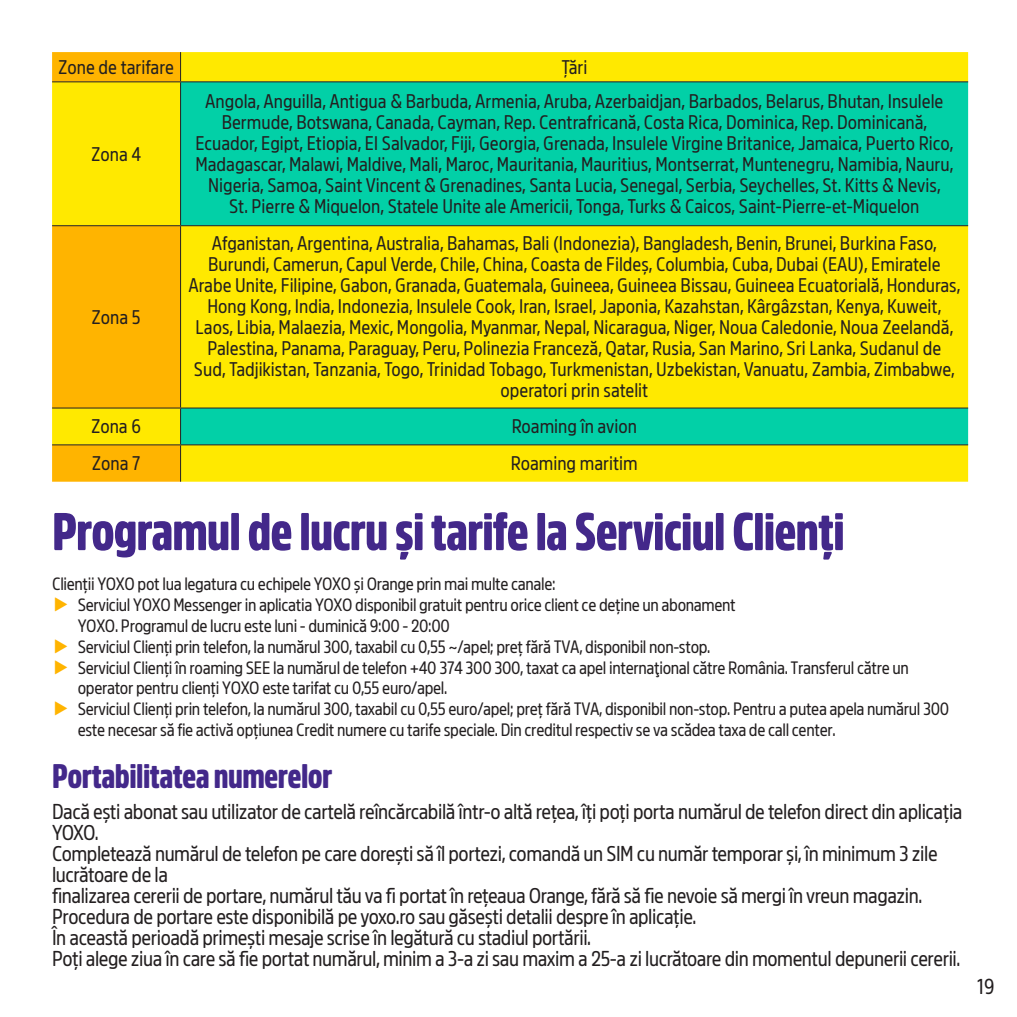
<style>
.page{position:relative;width:1017px;height:1017px;background:#fff}
.page>*{position:absolute;margin:0;border:0;box-sizing:border-box;transform-origin:0 0}
.t1{font:900 52.5px "Amsi Pro Condensed";letter-spacing:-.02em;color:#43288a}
.BULET{font:900 33.25px "Amsi Pro Condensed";letter-spacing:-.02em;color:#43288a}
.t2{font:21px/21px "Amsi Pro Narrow";letter-spacing:-.02em;color:#231f20}
.t3{font:19.25px/21px "Amsi Pro Narrow";color:#231f20;text-align:center}
.BULET-2{font:17.5px/20.1px "Amsi Pro Narrow";letter-spacing:-.02em;color:#231f20}
.s1{font-family:"Amsi Pro Condensed";font-weight:900;font-size:19.25px;color:#ffb400}
</style>
<div class="page">
<svg style="left:52px;top:52px;width:916px;height:430px;background:#fdd800"></svg>
<svg style="left:181px;top:82px;width:787px;height:362px;background:#81dc52"></svg>
<svg style="left:180px;top:52px;width:1px;height:29px"></svg>
<hr style="left:52px;top:81px;width:129px;height:1px;background:#231f20">
<hr style="left:181px;top:81px;width:787px;height:1px;background:#231f20">
<hr style="left:180px;top:82px;width:1px;height:143px;background:#231f20">
<hr style="left:52px;top:225px;width:129px;height:1px;background:#231f20">
<hr style="left:181px;top:225px;width:787px;height:1px;background:#231f20">
<hr style="left:180px;top:226px;width:1px;height:182px;background:#231f20">
<hr style="left:52px;top:408px;width:129px;height:1px;background:#231f20">
<hr style="left:181px;top:408px;width:787px;height:1px;background:#231f20">
<hr style="left:180px;top:408px;width:1px;height:36px;background:#231f20">
<hr style="left:52px;top:444px;width:129px;height:1px;background:#231f20">
<hr style="left:181px;top:444px;width:787px;height:1px;background:#231f20">
<hr style="left:180px;top:445px;width:1px;height:37px;background:#231f20">
<p class="t3" style="left:58px;top:54px;width:117px">Zone de tarifare</p>
<p class="t3" style="left:561px;top:54px;width:28px">Țări</p>
<p class="t3" style="left:91px;top:141px;width:51px">Zona 4</p>
<p class="t3" style="left:92px;top:304px;width:51px">Zona 5</p>
<p class="t3" style="left:195px;top:89px;width:759px">Angola, Anguilla, Antigua &amp; Barbuda, Armenia, Aruba, Azerbaidjan, Barbados, Belarus, Bhutan, Insulele Bermude, Botswana, Canada, Cayman, Rep. Centrafricană, Costa Rica, Dominica, Rep. Dominicană, Ecuador, Egipt, Etiopia, El Salvador, Fiji, Georgia, Grenada, Insulele Virgine Britanice, Jamaica, Puerto Rico, Madagascar, Malawi, Maldive, Mali, Maroc, Mauritania, Mauritius, Montserrat, Muntenegru, Namibia, Nauru, Nigeria, Samoa, Saint Vincent &amp; Grenadines, Santa Lucia, Senegal, Serbia, Seychelles, St. Kitts &amp; Nevis,<br>St. Pierre &amp; Miquelon, Statele Unite ale Americii, Tonga, Turks &amp; Caicos, Saint-Pierre-et-Miquelon</p>
<p class="t3" style="left:188px;top:231px;width:773px">Afganistan, Argentina, Australia, Bahamas, Bali (Indonezia), Bangladesh, Benin, Brunei, Burkina Faso, Burundi, Camerun, Capul Verde, Chile, China, Coasta de Fildeș, Columbia, Cuba, Dubai (EAU), Emiratele Arabe Unite, Filipine, Gabon, Granada, Guatemala, Guineea, Guineea Bissau, Guineea Ecuatorială, Honduras, Hong Kong, India, Indonezia, Insulele Cook, Iran, Israel, Japonia, Kazahstan, Kârgâzstan, Kenya, Kuweit, Laos, Libia, Malaezia, Mexic, Mongolia, Myanmar, Nepal, Nicaragua, Niger, Noua Caledonie, Noua Zeelandă, Palestina, Panama, Paraguay, Peru, Polinezia Franceză, Qatar, Rusia, San Marino, Sri Lanka, Sudanul de<br>Sud, Tadjikistan, Tanzania, Togo, Trinidad Tobago, Turkmenistan, Uzbekistan, Vanuatu, Zambia, Zimbabwe, operatori prin satelit</p>
<p class="t3" style="left:91px;top:414px;width:51px">Zona 6</p>
<p class="t3" style="left:512px;top:414px;width:127px">Roaming în avion</p>
<p class="t3" style="left:92px;top:451px;width:50px">Zona 7</p>
<p class="t3" style="left:511px;top:451px;width:128px">Roaming maritim</p>
<p class="t1" style="left:52px;top:491px;width:794px">Programul de lucru și tarife la Serviciul Clienți</p>
<p class="BULET-2" style="left:52px;top:572px;width:505px">Clienții YOXO pot lua legatura cu echipele YOXO și Orange prin mai multe canale:</p>
<p class="BULET-2" style="left:78px;top:593px;width:659px;text-indent:-26px"><span class="s1">▶</span> Serviciul YOXO Messenger in aplicatia YOXO disponibil gratuit pentru orice client ce deține un abonament<br>YOXO. Programul de lucru este luni - duminică 9:00 - 20:00</p>
<p class="BULET-2" style="left:52px;top:634px;width:660px"><span class="s1">▶</span> Serviciul Clienți prin telefon, la numărul 300, taxabil cu 0,55 ~/apel; preț fără TVA, disponibil non-stop.</p>
<p class="BULET-2" style="left:78px;top:655px;width:832px;text-indent:-26px"><span class="s1">▶</span> Serviciul Clienți în roaming SEE la numărul de telefon +40 374 300 300, taxat ca apel internaţional către România. Transferul către un operator pentru clienți YOXO este tarifat cu 0,55 euro/apel.</p>
<p class="BULET-2" style="left:78px;top:696px;width:873px;line-height:21px;text-indent:-26px"><span class="s1">▶</span> Serviciul Clienți prin telefon, la numărul 300, taxabil cu 0,55 euro/apel; preț fără TVA, disponibil non-stop. Pentru a putea apela numărul 300 este necesar să fie activă opțiunea Credit numere cu tarife speciale. Din creditul respectiv se va scădea taxa de call center.</p>
<p class="BULET" style="left:52px;top:750px;width:282px">Portabilitatea numerelor</p>
<p class="t2" style="left:52px;top:798px;width:912px">Dacă ești abonat sau utilizator de cartelă reîncărcabilă într-o altă rețea, îți poți porta numărul de telefon direct din aplicația<br>YOXO.</p>
<p class="t2" style="left:52px;top:840px;width:887px">Completează numărul de telefon pe care dorești să îl portezi, comandă un SIM cu număr temporar și, în minimum 3 zile lucrătoare de la</p>
<p class="t2" style="left:52px;top:882px;width:872px">finalizarea cererii de portare, numărul tău va fi portat în rețeaua Orange, fără să fie nevoie să mergi în vreun magazin.</p>
<p class="t2" style="left:52px;top:903px;width:646px">Procedura de portare este disponibilă pe yoxo.ro sau găsești detalii despre în aplicație.</p>
<p class="t2" style="left:52px;top:924px;width:541px">În această perioadă primești mesaje scrise în legătură cu stadiul portării.</p>
<p class="t2" style="left:52px;top:945px;width:910px">Poți alege ziua în care să fie portat numărul, minim a 3-a zi sau maxim a 25-a zi lucrătoare din momentul depunerii cererii.</p>
<p class="t2" style="left:977px;top:974px;width:19px">19</p>
</div>
